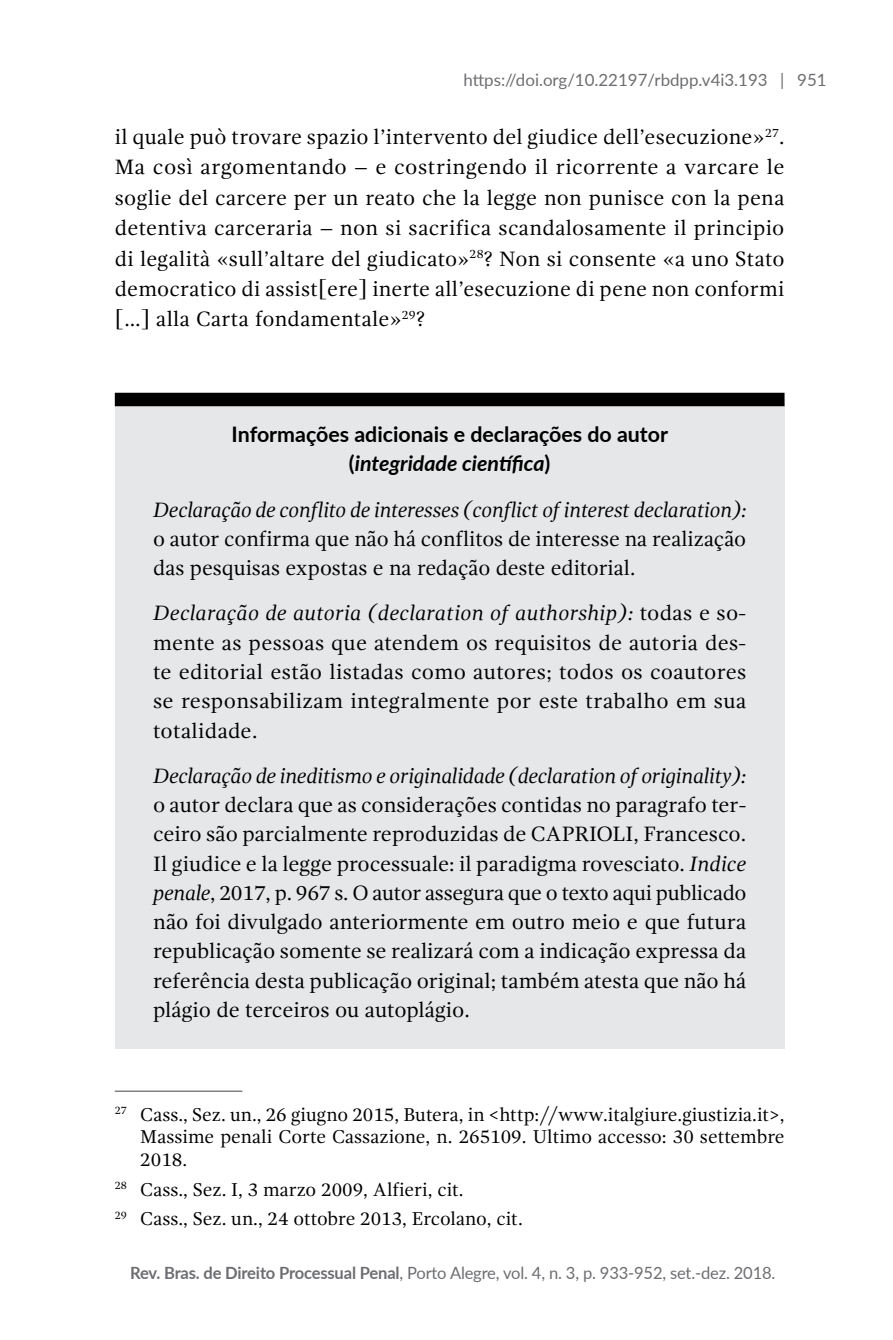
<style>
.page{position:relative;width:893px;height:1340px;background:#fff}
.page>*{position:absolute;margin:0;border:0;box-sizing:border-box;transform-origin:0 0}
.t1{font:21.38px/29.2px "Gandhi Serif";color:#000;text-align:justify}
.t2{font:italic 21.38px "Gandhi Serif";letter-spacing:-.01em;color:#000}
.t3{font:700 21.38px/29.2px "Lato";color:#000;text-align:center}
.t4{font:19.12px/22.9px "Gandhi Serif";color:#000;text-align:justify}
.t5{font:16.88px "Lato";letter-spacing:-.01em;color:#6d6e71}
.s1{font-style:italic}
.s2{font-weight:700}
</style>
<div class="page">
<div style="left:115px;top:399px;width:669px;height:649px;background:#e6e7e8"></div>
<div style="left:115px;top:393px;width:669px;height:13px;background:#000"></div>
<hr style="left:115px;top:1090px;width:127px;height:1px;background:#58595b">
<p class="t5" style="left:463px;top:67px;width:323px">https://doi.org/10.22197/rbdpp.v4i3.193 |</p>
<p class="t1" style="left:115px;top:122px;width:671px;line-height:30.4px">il quale può trovare spazio l’intervento del giudice dell’esecuzione»<sup>27</sup>.<br>Ma così argomentando – e costringendo il ricorrente a varcare le soglie del carcere per un reato che la legge non punisce con la pena detentiva carceraria – non si sacrifica scandalosamente il principio di legalità «sull’altare del giudicato»<sup>28</sup>? Non si consente «a uno Stato democratico di assist[ere] inerte all’esecuzione di pene non conformi […] alla Carta fondamentale»<sup>29</sup>?</p>
<p class="t5" style="left:797px;top:67px;width:31px">951</p>
<p class="t3" style="left:232px;top:419px;width:438px">Informações adicionais e declarações do autor (<span class="s1">integridade científica</span>)</p>
<p class="t2" style="left:153px;top:497px;width:595px">Declaração de conflito de interesses (conflict of interest declaration):</p>
<p class="t1" style="left:153px;top:524px;width:595px">o autor confirma que não há conflitos de interesse na realização das pesquisas expostas e na redação deste editorial.</p>
<p class="t1" style="left:153px;top:598px;width:595px"><span class="s1">Declaração de autoria (declaration of authorship):</span> todas e so&shy;mente as pessoas que atendem os requisitos de autoria des&shy;te editorial estão listadas como autores; todos os coautores se responsabilizam integralmente por este trabalho em sua totalidade.</p>
<p class="t2" style="left:153px;top:763px;width:595px">Declaração de ineditismo e originalidade (declaration of originality):</p>
<p class="t1" style="left:153px;top:790px;width:595px">o autor declara que as considerações contidas no paragrafo ter&shy;ceiro são parcialmente reproduzidas de CAPRIOLI, Francesco.<br>Il giudice e la legge processuale: il paradigma rovesciato. <span class="s1">Indice penale</span>, 2017, p. 967 s. O autor assegura que o texto aqui publicado não foi divulgado anteriormente em outro meio e que futura republicação somente se realizará com a indicação expressa da referência desta publicação original; também atesta que não há plágio de terceiros ou autoplágio.</p>
<p class="t4" style="left:140px;top:1102px;width:646px;text-indent:-26px"><sup>27</sup> Cass., Sez. un., 26 giugno 2015, Butera, in &lt;http://www.italgiure.giustizia.it&gt;, Massime penali Corte Cassazione, n. 265109. Ultimo accesso: 30 settembre 2018.</p>
<p class="t4" style="left:115px;top:1174px;width:409px;line-height:29.2px"><sup>28</sup> Cass., Sez. I, 3 marzo 2009, Alfieri, cit.<br><sup>29</sup> Cass., Sez. un., 24 ottobre 2013, Ercolano, cit.</p>
<p class="t5" style="left:130px;top:1260px;width:647px"><span class="s2">Rev. Bras. de Direito Processual Penal</span>, Porto Alegre, vol. 4, n. 3, p. 933-952, set.-dez. 2018.</p>
</div>
